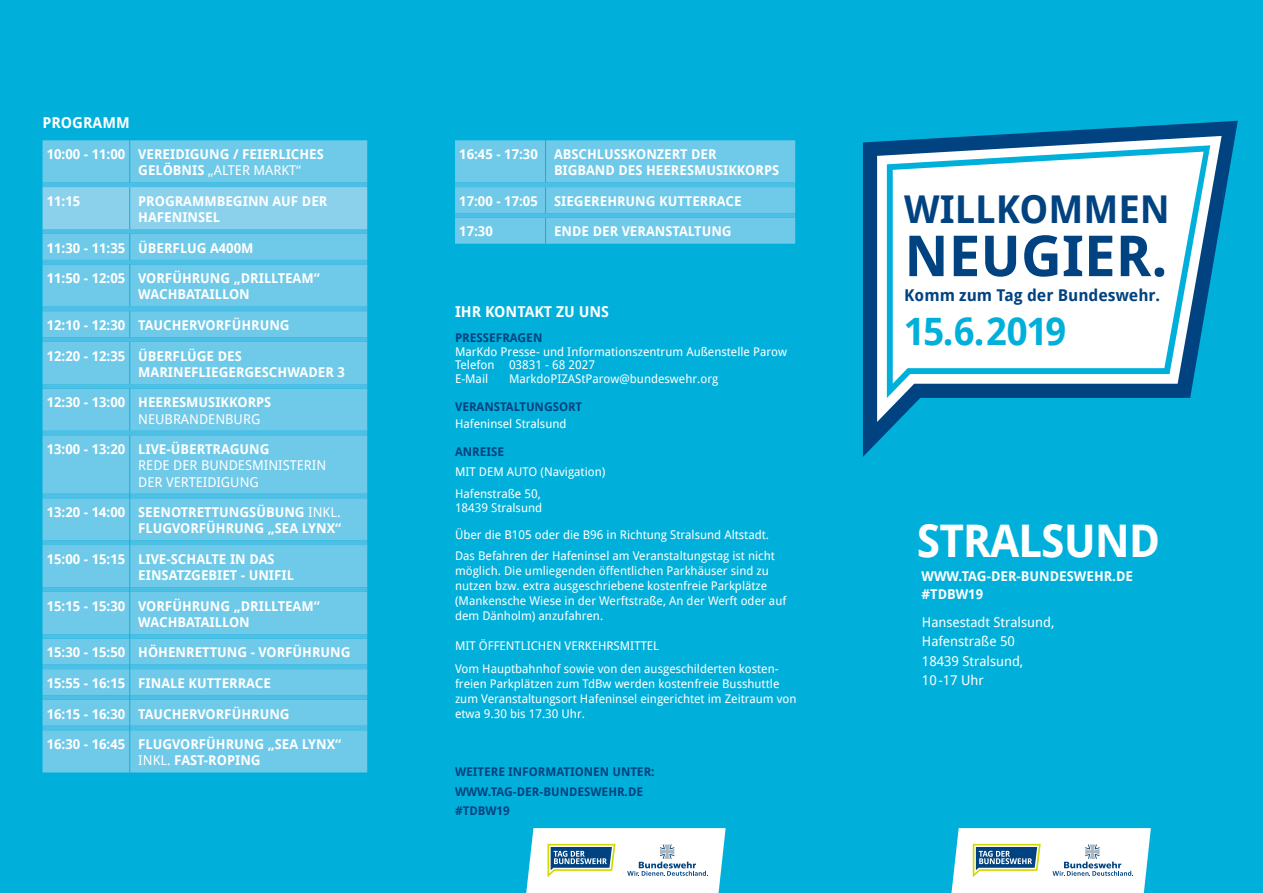
<style>
.page{position:relative;width:1263px;height:893px;background:#00b0db}
.page>*{position:absolute;margin:0;border:0;box-sizing:border-box;transform-origin:0 0}
.t1{font:700 56.7px "Droid Sans Pro";color:#004380}
.t2{font:700 45px "Droid Sans Pro";letter-spacing:-.025em;color:#fff}
.t3{font:700 38.4px "Droid Sans Pro";color:#004380}
.t4{font:700 37.8px "Droid Sans Pro";letter-spacing:-.03em;color:#00b0db}
.t5{font:700 16.35px "Droid Sans Pro";color:#004380}
.t6{font:700 15px "Droid Sans Pro";color:#fff}
.t7{font:700 13.5px/16.2px "Droid Sans Pro";color:#fff}
.t8{font:13.5px/19.5px "Droid Sans Pro";color:#fff}
.t9{font:12px/15px "Droid Sans Pro";color:#fff}
.t10{font:700 12px/19.5px "Droid Sans Pro";color:#004380}
.s1{font-weight:400}
</style>
<div class="page">
<svg style="left:863px;top:121px;width:375px;height:336px"></svg>
<svg style="left:887px;top:145px;width:323px;height:253px;background:#d2e7f0"></svg>
<svg style="left:951px;top:828px;width:200px;height:65px;background:#d8e6e9"></svg>
<svg style="left:526px;top:828px;width:200px;height:65px;background:#d8e6e9"></svg>
<div style="left:43px;top:140px;width:324px;height:632px;background:#6fc9e8"></div>
<svg style="left:43px;top:183px;width:324px;height:547px;background:#69c7e7"></svg>
<hr style="left:129px;top:140px;width:1px;height:43px;background:#00b8e0">
<svg style="left:43px;top:187px;width:324px;height:73px;background:#7bcce9"></svg>
<hr style="left:129px;top:264px;width:1px;height:43px;background:#00b8e0">
<svg style="left:129px;top:311px;width:1px;height:26px"></svg>
<hr style="left:129px;top:342px;width:1px;height:42px;background:#00b8e0">
<hr style="left:129px;top:388px;width:1px;height:43px;background:#00b8e0">
<hr style="left:129px;top:435px;width:1px;height:59px;background:#00b8e0">
<hr style="left:129px;top:498px;width:1px;height:42px;background:#00b8e0">
<hr style="left:129px;top:545px;width:1px;height:42px;background:#00b8e0">
<hr style="left:129px;top:592px;width:1px;height:42px;background:#00b8e0">
<svg style="left:129px;top:634px;width:1px;height:96px"></svg>
<hr style="left:129px;top:730px;width:1px;height:42px;background:#00b8e0">
<svg style="left:455px;top:140px;width:340px;height:104px;background:#6ac7e7"></svg>
<p class="t6" style="left:43px;top:112px;width:89px">PROGRAMM</p>
<p class="t7" style="left:138px;top:146px;width:187px;text-indent:-91px">10:00 - 11:00 VEREIDIGUNG / FEIERLICHES<br>GELÖBNIS <span class="s1">„ALTER MARKT“</span></p>
<p class="t7" style="left:47px;top:193px;width:35px">11:15</p>
<p class="t7" style="left:138px;top:193px;width:191px">PROGRAMMBEGINN AUF DER<br>HAFENINSEL</p>
<p class="t7" style="left:47px;top:239px;width:208px">11:30 - 11:35 ÜBERFLUG A400M</p>
<p class="t7" style="left:138px;top:270px;width:183px;text-indent:-91px">11:50 - 12:05 VORFÜHRUNG „DRILLTEAM“<br>WACHBATAILLON</p>
<p class="t7" style="left:47px;top:317px;width:244px">12:10 - 12:30 TAUCHERVORFÜHRUNG</p>
<p class="t7" style="left:138px;top:347px;width:208px;text-indent:-91px">12:20 - 12:35 ÜBERFLÜGE DES<br>MARINEFLIEGERGESCHWADER 3</p>
<p class="t7" style="left:47px;top:394px;width:226px">12:30 - 13:00 HEERESMUSIKKORPS</p>
<p class="t8" style="left:138px;top:409px;width:124px">NEUBRANDENBURG</p>
<p class="t7" style="left:47px;top:441px;width:224px">13:00 - 13:20 LIVE-ÜBERTRAGUNG</p>
<p class="t8" style="left:138px;top:457px;width:190px;line-height:16.2px">REDE DER BUNDESMINISTERIN<br>DER VERTEIDIGUNG</p>
<p class="t7" style="left:47px;top:504px;width:296px;text-align:right">13:20 - 14:00 SEENOTRETTUNGSÜBUNG <span class="s1">INKL.<br></span>FLUGVORFÜHRUNG „SEA LYNX“</p>
<p class="t7" style="left:138px;top:550px;width:157px;text-indent:-91px">15:00 - 15:15 LIVE-SCHALTE IN DAS<br>EINSATZGEBIET - UNIFIL</p>
<p class="t7" style="left:138px;top:597px;width:183px;text-indent:-91px">15:15 - 15:30 VORFÜHRUNG „DRILLTEAM“<br>WACHBATAILLON</p>
<p class="t7" style="left:47px;top:644px;width:305px">15:30 - 15:50 HÖHENRETTUNG - VORFÜHRUNG</p>
<p class="t7" style="left:47px;top:675px;width:226px">15:55 - 16:15 FINALE KUTTERRACE</p>
<p class="t7" style="left:47px;top:705px;width:244px">16:15 - 16:30 TAUCHERVORFÜHRUNG</p>
<p class="t7" style="left:138px;top:736px;width:204px;text-indent:-91px">16:30 - 16:45 FLUGVORFÜHRUNG „SEA LYNX“<br><span class="s1">INKL.</span> FAST-ROPING</p>
<p class="t7" style="left:554px;top:146px;width:227px;text-indent:-95px">16:45 - 17:30 ABSCHLUSSKONZERT DER<br>BIGBAND DES HEERESMUSIKKORPS</p>
<p class="t7" style="left:459px;top:193px;width:284px">17:00 - 17:05 SIEGEREHRUNG KUTTERRACE</p>
<p class="t7" style="left:459px;top:223px;width:35px">17:30</p>
<p class="t7" style="left:554px;top:223px;width:179px">ENDE DER VERANSTALTUNG</p>
<p class="t6" style="left:455px;top:301px;width:156px">IHR KONTAKT ZU UNS</p>
<p class="t10" style="left:455px;top:328px;width:89px">PRESSEFRAGEN</p>
<p class="t9" style="left:455px;top:344px;width:334px;line-height:13.5px">MarKdo Presse- und Informationszentrum Außenstelle Parow<br>Telefon 03831 - 68 2027<br>E-Mail</p>
<p class="t9" style="left:509px;top:371px;width:211px">MarkdoPIZAStParow@bundeswehr.org</p>
<p class="t10" style="left:455px;top:397px;width:129px">VERANSTALTUNGSORT</p>
<p class="t9" style="left:455px;top:416px;width:113px">Hafeninsel Stralsund</p>
<p class="t10" style="left:455px;top:442px;width:51px">ANREISE</p>
<p class="t9" style="left:455px;top:460px;width:152px;line-height:21.9px">MIT DEM AUTO (Navigation)<br>Hafenstraße 50,</p>
<p class="t9" style="left:455px;top:500px;width:89px">18439 Stralsund</p>
<p class="t9" style="left:455px;top:524px;width:321px;line-height:21px">Über die B105 oder die B96 in Richtung Stralsund Altstadt.<br>Das Befahren der Hafeninsel am Veranstaltungstag ist nicht</p>
<p class="t9" style="left:455px;top:563px;width:333px">möglich. Die umliegenden öffentlichen Parkhäuser sind zu nutzen bzw. extra ausgeschriebene kostenfreie Parkplätze (Mankensche Wiese in der Werftstraße, An der Werft oder auf dem Dänholm) anzufahren.</p>
<p class="t9" style="left:455px;top:634px;width:325px;line-height:22.5px">MIT ÖFFENTLICHEN VERKEHRSMITTEL<br>Vom Hauptbahnhof sowie von den ausgeschilderten kosten-</p>
<p class="t9" style="left:455px;top:675px;width:343px">freien Parkplätzen zum TdBw werden kostenfreie Busshuttle zum Veranstaltungsort Hafeninsel eingerichtet im Zeitraum von etwa 9.30 bis 17.30 Uhr.</p>
<p class="t10" style="left:455px;top:762px;width:201px">WEITERE INFORMATIONEN UNTER:<br>WWW.TAG-DER-BUNDESWEHR.DE #TDBW19</p>
<h3 class="t3" style="left:904px;top:182px;width:267px">WILLKOMMEN</h3>
<h1 class="t1" style="left:904px;top:216px;width:265px">NEUGIER.</h1>
<p class="t5" style="left:904px;top:283px;width:257px">Komm zum Tag der Bundeswehr.</p>
<h3 class="t4" style="left:904px;top:305px;width:163px">15.6.2019</h3>
<h2 class="t2" style="left:917px;top:509px;width:245px">STRALSUND</h2>
<p class="t7" style="left:921px;top:568px;width:213px">WWW.TAG-DER-BUNDESWEHR.DE</p>
<p class="t7" style="left:921px;top:585px;width:63px">#TDBW19</p>
<p class="t8" style="left:922px;top:612px;width:134px">Hansestadt Stralsund,<br>Hafenstraße 50<br>18439 Stralsund,<br>10-17 Uhr</p>
</div>
